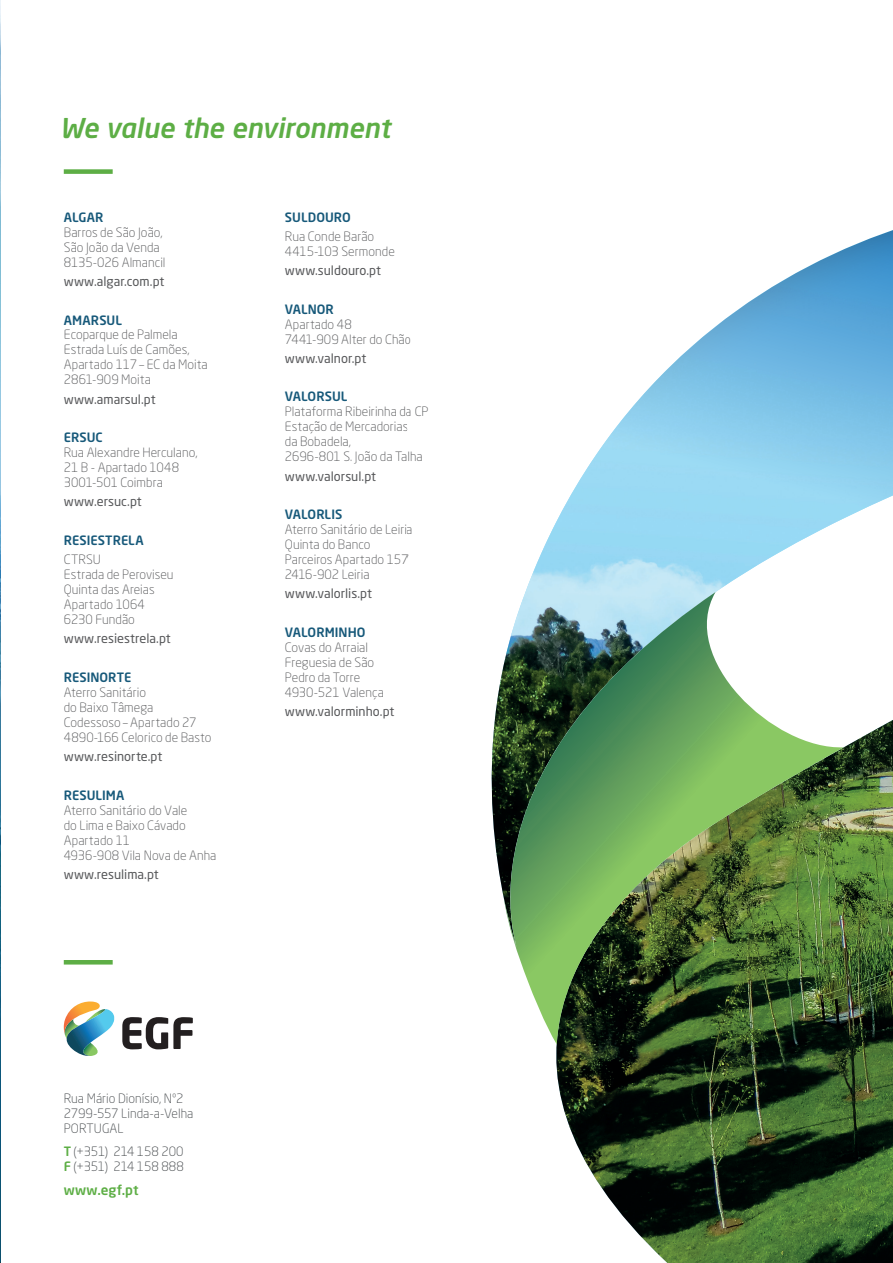
<style>
.page{position:relative;width:893px;height:1263px;background:#fff}
.page>*{position:absolute;margin:0;border:0;box-sizing:border-box;transform-origin:0 0}
.t1{font:italic 500 27px "Neo Sans Std";color:#5dae45}
.t2{font:500 13.5px "Neo Sans Std";letter-spacing:.025em;color:#5dae45}
.t3{font:300 12.75px/15px "Neo Sans Std";letter-spacing:.005em;color:#57585a}
.t4{font:12.75px "Neo Sans Std";color:#57585a}
.t5{font:500 12.75px "Neo Sans Std";letter-spacing:.005em;color:#17597a}
.t6{font:300 12.75px/15px "Neo Sans Std";color:#45494c}
.s1{font-weight:500;color:#5dae45}
</style>
<div class="page">
<svg style="left:0;top:0;width:1px;height:1263px"></svg>
<svg style="left:122px;top:1017px;width:71px;height:32px"></svg>
<svg style="left:63px;top:1001px;width:51px;height:55px"></svg>
<hr style="left:64px;top:960px;width:49px;height:4px;background:#5dae45">
<div style="left:64px;top:169px;width:49px;height:5px;background:#5dae45"></div>
<div style="left:490px;top:196px;width:403px;height:1067px;background:#231f20;opacity:.42"></div>
<h1 class="t1" style="left:60px;top:111px;width:332px">We value the environment</h1>
<p class="t5" style="left:64px;top:209px;width:41px">ALGAR</p>
<p class="t3" style="left:64px;top:224px;width:103px">Barros de São João,<br>São João da Venda<br>8135-026 Almancil</p>
<p class="t4" style="left:64px;top:273px;width:102px">www.algar.com.pt</p>
<p class="t5" style="left:64px;top:312px;width:60px">AMARSUL</p>
<p class="t3" style="left:64px;top:327px;width:146px">Ecoparque de Palmela<br>Estrada Luís de Camões,<br>Apartado 117 – EC da Moita<br>2861-909 Moita</p>
<p class="t4" style="left:64px;top:391px;width:93px">www.amarsul.pt</p>
<p class="t5" style="left:64px;top:429px;width:41px">ERSUC</p>
<p class="t3" style="left:64px;top:445px;width:135px">Rua Alexandre Herculano,<br>21 B - Apartado 1048<br>3001-501 Coimbra</p>
<p class="t4" style="left:64px;top:494px;width:79px">www.ersuc.pt</p>
<p class="t5" style="left:64px;top:532px;width:81px">RESIESTRELA</p>
<p class="t3" style="left:64px;top:552px;width:111px">CTRSU<br>Estrada de Peroviseu<br>Quinta das Areias<br>Apartado 1064<br>6230 Fundão</p>
<p class="t4" style="left:64px;top:631px;width:109px">www.resiestrela.pt</p>
<p class="t5" style="left:64px;top:669px;width:69px">RESINORTE</p>
<p class="t3" style="left:64px;top:685px;width:149px">Aterro Sanitário<br>do Baixo Tâmega<br>Codessoso – Apartado 27<br>4890-166 Celorico de Basto</p>
<p class="t4" style="left:64px;top:749px;width:100px">www.resinorte.pt</p>
<p class="t5" style="left:64px;top:787px;width:62px">RESULIMA</p>
<p class="t3" style="left:64px;top:802px;width:154px">Aterro Sanitário do Vale<br>do Lima e Baixo Cávado<br>Apartado 11<br>4936-908 Vila Nova de Anha</p>
<p class="t4" style="left:64px;top:866px;width:97px">www.resulima.pt</p>
<p class="t5" style="left:285px;top:209px;width:68px">SULDOURO</p>
<p class="t3" style="left:285px;top:229px;width:112px">Rua Conde Barão<br>4415-103 Sermonde</p>
<p class="t4" style="left:285px;top:263px;width:98px">www.suldouro.pt</p>
<p class="t5" style="left:285px;top:301px;width:51px">VALNOR</p>
<p class="t3" style="left:285px;top:316px;width:128px">Apartado 48<br>7441-909 Alter do Chão</p>
<p class="t4" style="left:285px;top:350px;width:83px">www.valnor.pt</p>
<p class="t5" style="left:285px;top:389px;width:64px">VALORSUL</p>
<p class="t3" style="left:285px;top:404px;width:145px">Plataforma Ribeirinha da CP<br>Estação de Mercadorias<br>da Bobadela,<br>2696-801 S. João da Talha</p>
<p class="t4" style="left:285px;top:468px;width:93px">www.valorsul.pt</p>
<p class="t5" style="left:285px;top:506px;width:59px">VALORLIS</p>
<p class="t3" style="left:285px;top:522px;width:130px">Aterro Sanitário de Leiria<br>Quinta do Banco<br>Parceiros Apartado 157<br>2416-902 Leiria</p>
<p class="t4" style="left:285px;top:586px;width:89px">www.valorlis.pt</p>
<p class="t5" style="left:285px;top:624px;width:82px">VALORMINHO</p>
<p class="t3" style="left:285px;top:640px;width:100px">Covas do Arraial<br>Freguesia de São<br>Pedro da Torre<br>4930-521 Valença</p>
<p class="t4" style="left:285px;top:704px;width:111px">www.valorminho.pt</p>
<p class="t6" style="left:64px;top:1090px;width:131px">Rua Mário Dionísio, Nº2<br>2799-557 Linda-a-Velha<br>PORTUGAL</p>
<p class="t6" style="left:64px;top:1144px;width:122px"><span class="s1">T</span> (+351) 214 158 200<br><span class="s1">F</span> (+351) 214 158 888</p>
<p class="t2" style="left:64px;top:1181px;width:76px">www.egf.pt</p>
</div>
